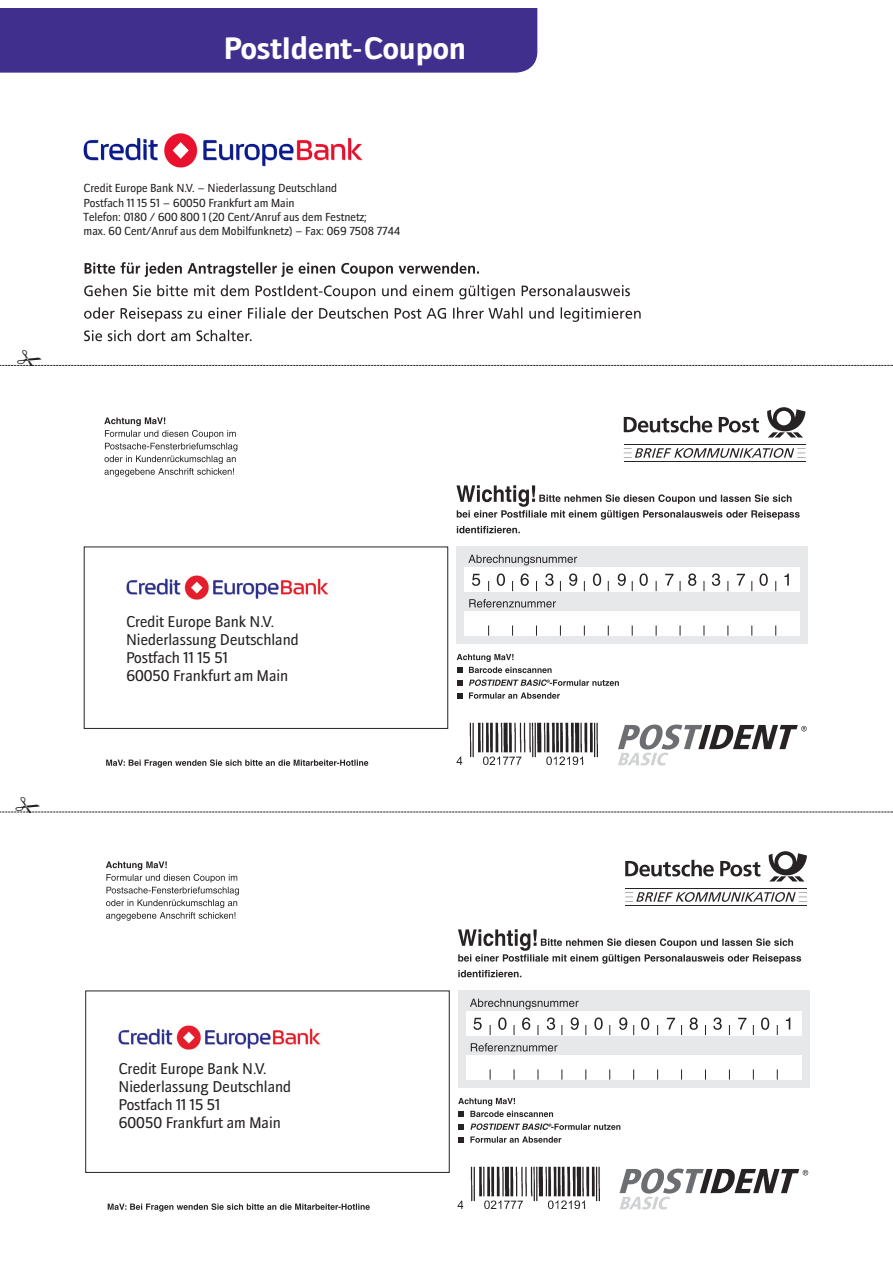
<style>
.page{position:relative;width:893px;height:1263px;background:#fff}
.page>*{position:absolute;margin:0;border:0;box-sizing:border-box;transform-origin:0 0}
.t1{font:700 30px "Doradani Rg";color:#fff}
.t2{font:15px/18px "Doradani Rg";color:#231f20}
.t3{font:11.25px/14.2px "Doradani Rg";color:#231f20}
</style>
<div class="page">
<img style="left:118px;top:1025px;width:203px;height:25px">
<img style="left:126px;top:575px;width:203px;height:25px">
<div style="left:84px;top:547px;width:364px;height:182px;border:1px solid #272324"></div>
<svg style="left:456px;top:485px;width:344px;height:35px"></svg>
<svg style="left:457px;top:526px;width:63px;height:7px"></svg>
<hr style="left:624px;top:444px;width:181px;height:1px;background:#272324">
<hr style="left:624px;top:461px;width:181px;height:1px;background:#272324">
<svg style="left:767px;top:407px;width:38px;height:30px"></svg>
<svg style="left:624px;top:416px;width:88px;height:16px"></svg>
<svg style="left:719px;top:417px;width:40px;height:15px"></svg>
<svg style="left:624px;top:448px;width:181px;height:10px"></svg>
<img style="left:456px;top:722px;width:142px;height:43px">
<svg style="left:457px;top:654px;width:95px;height:19px"></svg>
<svg style="left:457px;top:680px;width:6px;height:6px"></svg>
<svg style="left:469px;top:679px;width:150px;height:7px"></svg>
<svg style="left:457px;top:693px;width:6px;height:6px"></svg>
<svg style="left:469px;top:692px;width:91px;height:7px"></svg>
<svg style="left:106px;top:759px;width:262px;height:9px"></svg>
<div style="left:456px;top:547px;width:352px;height:97px;background:#e6e8e9"></div>
<div style="left:464px;top:611px;width:336px;height:25px;background:#fff"></div>
<div style="left:464px;top:567px;width:336px;height:24px;background:#fff"></div>
<svg style="left:472px;top:573px;width:317px;height:18px"></svg>
<svg style="left:468px;top:555px;width:109px;height:10px"></svg>
<svg style="left:469px;top:599px;width:87px;height:8px"></svg>
<svg style="left:104px;top:417px;width:133px;height:60px"></svg>
<svg style="left:618px;top:724px;width:189px;height:41px"></svg>
<div style="left:85px;top:991px;width:365px;height:182px;border:1px solid #272324"></div>
<svg style="left:458px;top:929px;width:343px;height:35px"></svg>
<svg style="left:458px;top:970px;width:63px;height:7px"></svg>
<hr style="left:625px;top:888px;width:182px;height:1px;background:#272324">
<hr style="left:625px;top:905px;width:182px;height:1px;background:#272324">
<svg style="left:768px;top:851px;width:39px;height:30px"></svg>
<svg style="left:625px;top:860px;width:89px;height:16px"></svg>
<svg style="left:720px;top:861px;width:40px;height:15px"></svg>
<svg style="left:625px;top:892px;width:182px;height:10px"></svg>
<img style="left:457px;top:1166px;width:143px;height:43px">
<svg style="left:458px;top:1098px;width:95px;height:19px"></svg>
<svg style="left:458px;top:1124px;width:6px;height:6px"></svg>
<svg style="left:470px;top:1123px;width:150px;height:7px"></svg>
<svg style="left:458px;top:1137px;width:6px;height:5px"></svg>
<svg style="left:470px;top:1136px;width:91px;height:7px"></svg>
<svg style="left:108px;top:1203px;width:262px;height:8px"></svg>
<div style="left:458px;top:990px;width:352px;height:98px;background:#e6e8e9"></div>
<div style="left:466px;top:1055px;width:335px;height:25px;background:#fff"></div>
<div style="left:466px;top:1011px;width:335px;height:24px;background:#fff"></div>
<svg style="left:473px;top:1017px;width:317px;height:18px"></svg>
<svg style="left:470px;top:999px;width:109px;height:10px"></svg>
<svg style="left:471px;top:1043px;width:86px;height:8px"></svg>
<svg style="left:106px;top:861px;width:133px;height:60px"></svg>
<svg style="left:619px;top:1168px;width:189px;height:41px"></svg>
<svg style="left:85px;top:262px;width:394px;height:15px"></svg>
<svg style="left:84px;top:285px;width:546px;height:14px"></svg>
<svg style="left:84px;top:307px;width:557px;height:15px"></svg>
<svg style="left:84px;top:330px;width:167px;height:11px"></svg>
<div style="left:0;top:9px;width:537px;height:64px;background:#412f8d"></div>
<img style="left:83px;top:133px;width:280px;height:35px">
<svg style="left:0;top:364px;width:891px;height:2px"></svg>
<svg style="left:0;top:811px;width:891px;height:2px;background:#adabac"></svg>
<p class="t1" style="left:223px;top:31px;width:244px">PostIdent-Coupon</p>
<p class="t3" style="left:84px;top:181px;width:255px">Credit Europe Bank N.V. – Niederlassung Deutschland</p>
<p class="t3" style="left:84px;top:196px;width:213px">Postfach 11 15 51 – 60050 Frankfurt am Main</p>
<p class="t3" style="left:84px;top:210px;width:318px">Telefon: 0180 / 600 800 1 (20 Cent/Anruf aus dem Festnetz;<br>max. 60 Cent/Anruf aus dem Mobilfunknetz) – Fax: 069 7508 7744</p>
<p class="t3" style="left:84px;top:209px;width:256px">Credit Europe Bank N.V. – Niederlassung Deutschland<br>Postfach 11 15 51 – 60050 Frankfurt am Main</p>
<p class="t2" style="left:126px;top:612px;width:174px">Credit Europe Bank N.V.<br>Niederlassung Deutschland<br>Postfach 11 15 51<br>60050 Frankfurt am Main</p>
<p class="t2" style="left:118px;top:1060px;width:174px">Credit Europe Bank N.V.<br>Niederlassung Deutschland<br>Postfach 11 15 51<br>60050 Frankfurt am Main</p>
</div>
